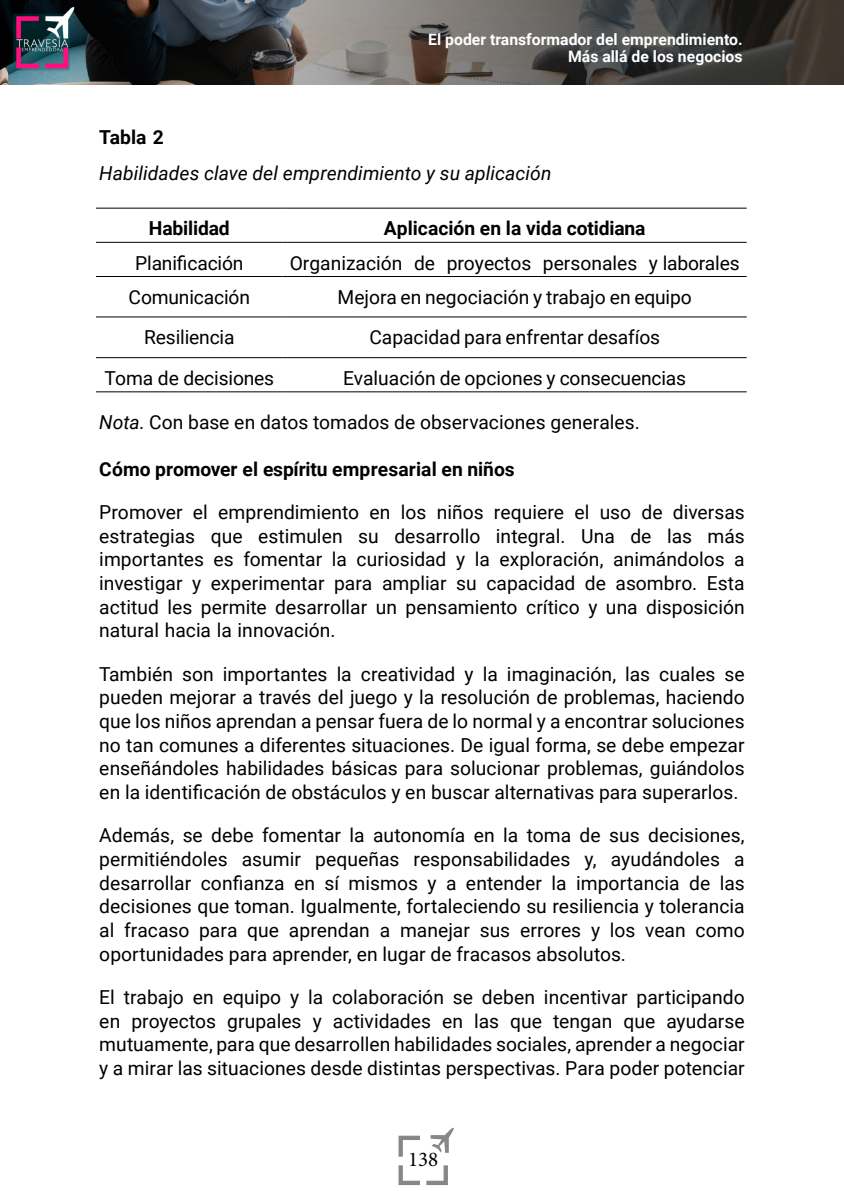
<style>
.page{position:relative;width:844px;height:1191px;background:#fff}
.page>*{position:absolute;margin:0;border:0;box-sizing:border-box;transform-origin:0 0}
.t1{font:21px "Minion Pro";color:#000}
.t2{font:19.25px/23.6px "Roboto";color:#000;text-align:justify}
.t3{font:700 19.25px "Roboto";color:#000}
.t4{font:italic 19.25px "Roboto";letter-spacing:.005em;color:#000}
.t5{font:700 15.75px/17px "Roboto";color:#fff;text-align:right}
.s1{font-style:italic}
</style>
<div class="page">
<svg style="left:398px;top:1135px;width:22px;height:21px"></svg>
<svg style="left:398px;top:1165px;width:22px;height:20px"></svg>
<svg style="left:426px;top:1165px;width:22px;height:20px"></svg>
<svg style="left:430px;top:1127px;width:24px;height:25px"></svg>
<img style="left:0;top:0;width:843px;height:84px">
<hr style="left:96px;top:208px;width:186px;height:1px;background:#000">
<hr style="left:282px;top:208px;width:464px;height:1px;background:#000">
<hr style="left:96px;top:242px;width:186px;height:1px;background:#000">
<hr style="left:282px;top:242px;width:464px;height:1px;background:#000">
<hr style="left:96px;top:276px;width:186px;height:1px;background:#000">
<hr style="left:282px;top:276px;width:464px;height:1px;background:#000">
<hr style="left:96px;top:316px;width:186px;height:1px;background:#000">
<hr style="left:282px;top:316px;width:464px;height:1px;background:#000">
<hr style="left:96px;top:357px;width:186px;height:1px;background:#000">
<hr style="left:282px;top:357px;width:464px;height:1px;background:#000">
<hr style="left:96px;top:391px;width:186px;height:1px;background:#000">
<hr style="left:282px;top:391px;width:464px;height:1px;background:#000">
<p class="t5" style="left:428px;top:30px;width:316px">El poder transformador del emprendimiento.<br>Más allá de los negocios</p>
<p class="t3" style="left:99px;top:124px;width:66px">Tabla 2</p>
<p class="t4" style="left:99px;top:160px;width:453px">Habilidades clave del emprendimiento y su aplicación</p>
<p class="t3" style="left:149px;top:215px;width:82px">Habilidad</p>
<p class="t3" style="left:384px;top:215px;width:263px">Aplicación en la vida cotidiana</p>
<p class="t2" style="left:135px;top:250px;width:110px">Planificación</p>
<p class="t2" style="left:289px;top:250px;width:451px">Organización de proyectos personales y laborales</p>
<p class="t2" style="left:129px;top:284px;width:123px">Comunicación</p>
<p class="t2" style="left:337px;top:284px;width:355px">Mejora en negociación y trabajo en equipo</p>
<p class="t2" style="left:144px;top:325px;width:92px">Resiliencia</p>
<p class="t2" style="left:369px;top:325px;width:292px">Capacidad para enfrentar desafíos</p>
<p class="t2" style="left:104px;top:365px;width:171px">Toma de decisiones</p>
<p class="t2" style="left:343px;top:365px;width:344px">Evaluación de opciones y consecuencias</p>
<p class="t2" style="left:99px;top:410px;width:542px"><span class="s1">Nota</span>. Con base en datos tomados de observaciones generales.</p>
<p class="t3" style="left:99px;top:455px;width:417px">Cómo promover el espíritu empresarial en niños</p>
<p class="t2" style="left:99px;top:500px;width:646px">Promover el emprendimiento en los niños requiere el uso de diversas estrategias que estimulen su desarrollo integral. Una de las más importantes es fomentar la curiosidad y la exploración, animándolos a investigar y experimentar para ampliar su capacidad de asombro. Esta actitud les permite desarrollar un pensamiento crítico y una disposición natural hacia la innovación.</p>
<p class="t2" style="left:99px;top:661px;width:646px">También son importantes la creatividad y la imaginación, las cuales se pueden mejorar a través del juego y la resolución de problemas, haciendo que los niños aprendan a pensar fuera de lo normal y a encontrar soluciones no tan comunes a diferentes situaciones. De igual forma, se debe empezar enseñándoles habilidades básicas para solucionar problemas, guiándolos en la identificación de obstáculos y en buscar alternativas para superarlos.</p>
<p class="t2" style="left:99px;top:823px;width:646px">Además, se debe fomentar la autonomía en la toma de sus decisiones, permitiéndoles asumir pequeñas responsabilidades y, ayudándoles a desarrollar confianza en sí mismos y a entender la importancia de las decisiones que toman. Igualmente, fortaleciendo su resiliencia y tolerancia al fracaso para que aprendan a manejar sus errores y los vean como oportunidades para aprender, en lugar de fracasos absolutos.</p>
<p class="t2" style="left:99px;top:984px;width:646px">El trabajo en equipo y la colaboración se deben incentivar participando en proyectos grupales y actividades en las que tengan que ayudarse mutuamente, para que desarrollen habilidades sociales, aprender a negociar y a mirar las situaciones desde distintas perspectivas. Para poder potenciar</p>
<p class="t1" style="left:408px;top:1144px;width:32px">138</p>
</div>
